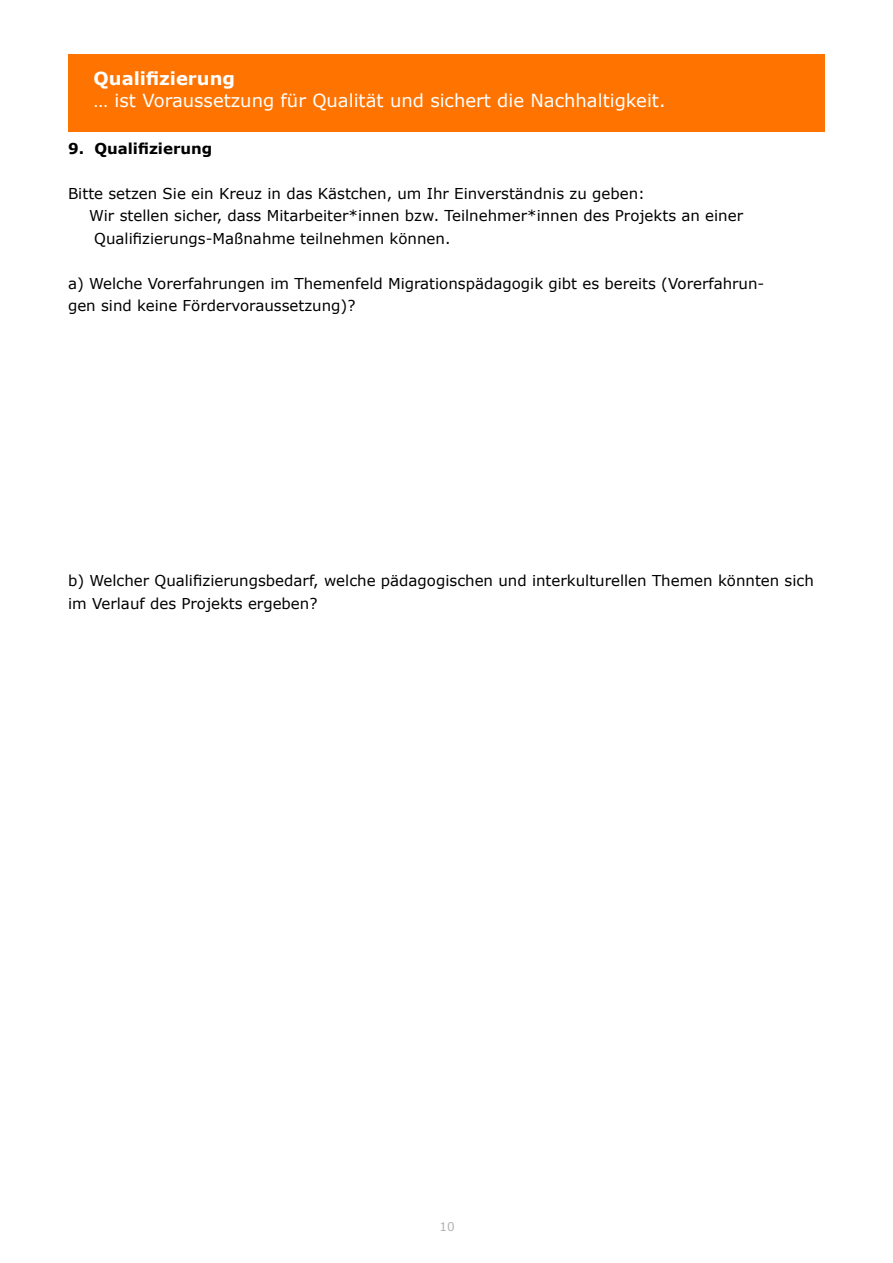
<style>
.page{position:relative;width:893px;height:1263px;background:#fff}
.page>*{position:absolute;margin:0;border:0;box-sizing:border-box;transform-origin:0 0}
.t1{font:18px "Verdana";color:#fff}
.t2{font:700 18px "Verdana";color:#fff}
.t3{font:15px/22.5px "Verdana";color:#000}
.t4{font:700 15px "Verdana";color:#000}
.t5{font:12px "Verdana";color:#b3b2b2}
</style>
<div class="page">
<div style="left:68px;top:54px;width:757px;height:78px;background:#ff7300"></div>
<p class="t2" style="left:94px;top:66px;width:143px">Qualifizierung</p>
<p class="t1" style="left:94px;top:89px;width:574px">… ist Voraussetzung für Qualität und sichert die Nachhaltigkeit.</p>
<p class="t4" style="left:68px;top:138px;width:146px">9. Qualifizierung</p>
<p class="t3" style="left:68px;top:182px;width:578px">Bitte setzen Sie ein Kreuz in das Kästchen, um Ihr Einverständnis zu geben:</p>
<p class="t3" style="left:89px;top:205px;width:656px">Wir stellen sicher, dass Mitarbeiter*innen bzw. Teilnehmer*innen des Projekts an einer</p>
<p class="t3" style="left:94px;top:227px;width:358px">Qualifizierungs-Maßnahme teilnehmen können.</p>
<p class="t3" style="left:68px;top:272px;width:698px">a) Welche Vorerfahrungen im Themenfeld Migrationspädagogik gibt es bereits (Vorerfahrun&shy;gen sind keine Fördervoraussetzung)?</p>
<p class="t3" style="left:68px;top:570px;width:747px">b) Welcher Qualifizierungsbedarf, welche pädagogischen und interkulturellen Themen könnten sich im Verlauf des Projekts ergeben?</p>
<p class="t5" style="left:439px;top:1219px;width:17px">10</p>
</div>
